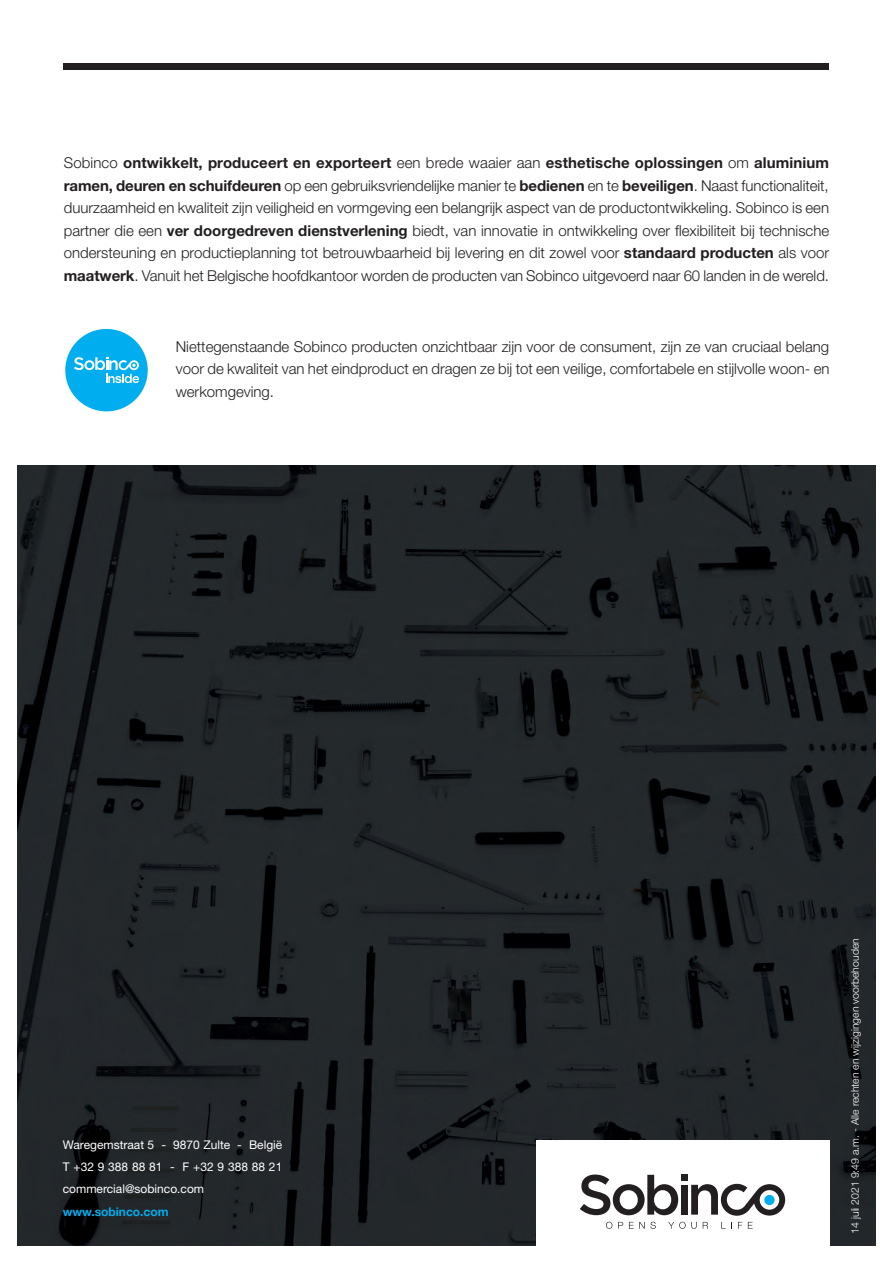
<style>
.page{position:relative;width:893px;height:1263px;background:#fff}
.page>*{position:absolute;margin:0;border:0;box-sizing:border-box;transform-origin:0 0}
.t1{font:300 15px/22.5px "Helvetica Neue LT Std";letter-spacing:-.005em;color:#231f20;text-align:justify}
.t2{font:12px/22.2px "Helvetica Neue LT Std";color:#fff;text-align:justify}
.t3{font:700 12px "Helvetica Neue";color:#00aeef}
.t4{font:300 10.5px "Helvetica Neue LT Std";color:#fff}
.s1{font-weight:700}
</style>
<div class="page">
<img style="left:18px;top:465px;width:857px;height:780px">
<div style="left:536px;top:1140px;width:293px;height:123px;background:#fff"></div>
<svg style="left:580px;top:1174px;width:98px;height:41px"></svg>
<div style="left:681px;top:1185px;width:7px;height:29px;background:#231f20"></div>
<svg style="left:691px;top:1184px;width:94px;height:32px"></svg>
<div style="left:681px;top:1175px;width:7px;height:6px;background:#231f20"></div>
<svg style="left:606px;top:1222px;width:6px;height:7px"></svg>
<svg style="left:618px;top:1222px;width:5px;height:7px"></svg>
<svg style="left:629px;top:1222px;width:27px;height:7px"></svg>
<svg style="left:668px;top:1222px;width:29px;height:7px"></svg>
<svg style="left:703px;top:1222px;width:5px;height:7px"></svg>
<svg style="left:721px;top:1222px;width:11px;height:7px"></svg>
<svg style="left:738px;top:1222px;width:4px;height:7px"></svg>
<svg style="left:748px;top:1222px;width:5px;height:7px"></svg>
<div style="left:764px;top:1195px;width:11px;height:10px;background:#00aeef;border-radius:50%"></div>
<div style="left:65px;top:328px;width:83px;height:84px;background:#00aeef;border-radius:50%"></div>
<div style="left:64px;top:327px;width:85px;height:86px;border:2px solid #fff;border-radius:50%"></div>
<svg style="left:74px;top:357px;width:65px;height:26px"></svg>
<div style="left:64px;top:64px;width:765px;height:6px;background:#231f20"></div>
<p class="t1" style="left:64px;top:151px;width:767px">Sobinco <span class="s1">ontwikkelt, produceert en exporteert</span> een brede waaier aan <span class="s1">esthetische oplossingen</span> om <span class="s1">aluminium ramen, deuren en schuifdeuren</span> op een gebruiksvriendelijke manier te <span class="s1">bedienen</span> en te <span class="s1">beveiligen</span>. Naast functionaliteit, duurzaamheid en kwaliteit zijn veiligheid en vormgeving een belangrijk aspect van de productontwikkeling. Sobinco is een partner die een <span class="s1">ver doorgedreven dienstverlening</span> biedt, van innovatie in ontwikkeling over flexibiliteit bij technische ondersteuning en productieplanning tot betrouwbaarheid bij levering en dit zowel voor <span class="s1">standaard producten</span> als voor <span class="s1">maatwerk</span>. Vanuit het Belgische hoofdkantoor worden de producten van Sobinco uitgevoerd naar 60 landen in de wereld.</p>
<p class="t1" style="left:176px;top:335px;width:655px">Niettegenstaande Sobinco producten onzichtbaar zijn voor de consument, zijn ze van cruciaal belang voor de kwaliteit van het eindproduct en dragen ze bij tot een veilige, comfortabele en stijlvolle woon- en werkomgeving.</p>
<p class="t2" style="left:63px;top:1133px;width:221px">Waregemstraat 5 - 9870 Zulte - België T +32 9 388 88 81 - F +32 9 388 88 21 commercial@sobinco.com</p>
<p class="t3" style="left:63px;top:1202px;width:107px">www.sobinco.com</p>
<p class="t4" style="left:849px;top:1233px;width:297px;rotate:-90deg">14 juli 2021 9:49 a.m. - Alle rechten en wijzigingen voorbehouden</p>
</div>
